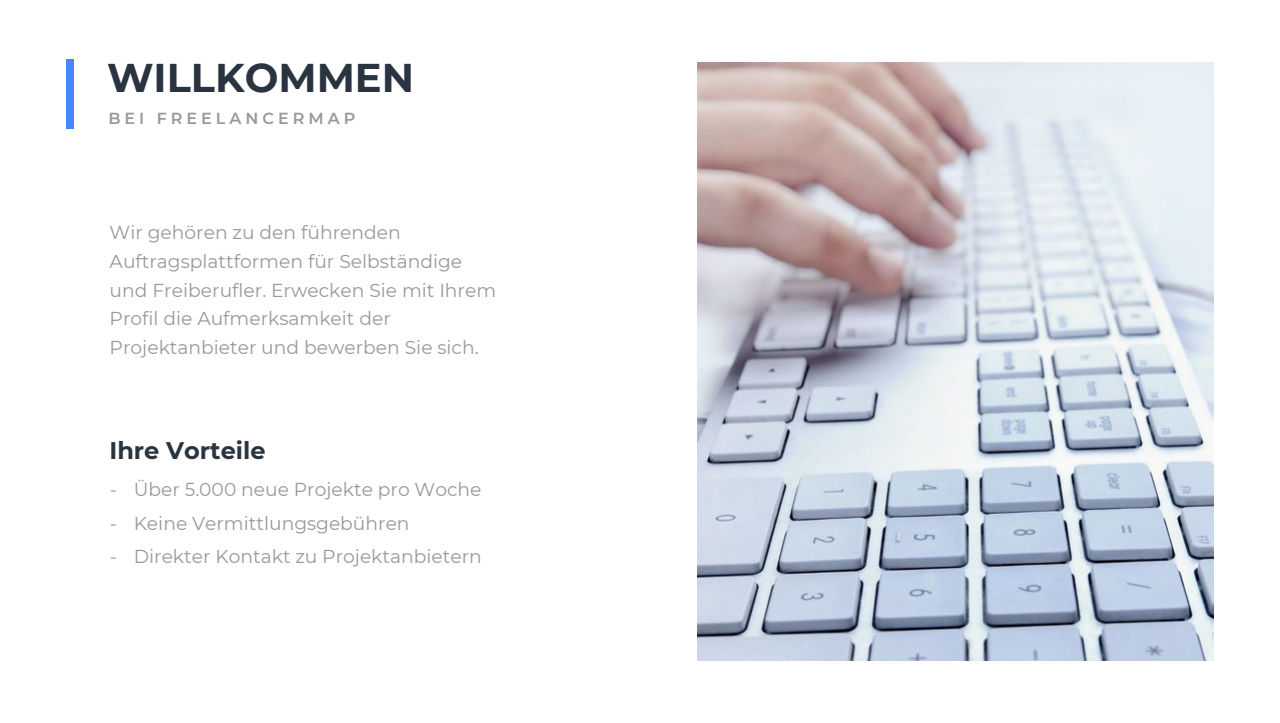
<style>
.page{position:relative;width:1280px;height:723px;background:#fff}
.page>*{position:absolute;margin:0;border:0;box-sizing:border-box;transform-origin:0 0}
.t1{font:700 40px "Montserrat";color:#2a3340}
.t2{font:700 24px "Montserrat";color:#2a3340}
.t3{font:18.7px/28.7px "Montserrat";color:#999}
.t4{font:600 16px "Montserrat";letter-spacing:.245em;color:#999}
</style>
<div class="page">
<img style="left:698px;top:63px;width:515px;height:597px">
<div style="left:66px;top:59px;width:7px;height:70px;background:#4689f6"></div>
<h1 class="t1" style="left:107px;top:49px;width:309px">WILLKOMMEN</h1>
<p class="t4" style="left:108px;top:107px;width:248px">BEI FREELANCERMAP</p>
<p class="t3" style="left:110px;top:218px;width:388px">Wir gehören zu den führenden Auftragsplattformen für Selbständige und Freiberufler. Erwecken Sie mit Ihrem Profil die Aufmerksamkeit der Projektanbieter und bewerben Sie sich.</p>
<p class="t2" style="left:109px;top:434px;width:158px">Ihre Vorteile</p>
<p class="t3" style="left:110px;top:475px;width:373px">- Über 5.000 neue Projekte pro Woche</p>
<p class="t3" style="left:110px;top:508px;width:301px">- Keine Vermittlungsgebühren</p>
<p class="t3" style="left:110px;top:541px;width:374px">- Direkter Kontakt zu Projektanbietern</p>
</div>
